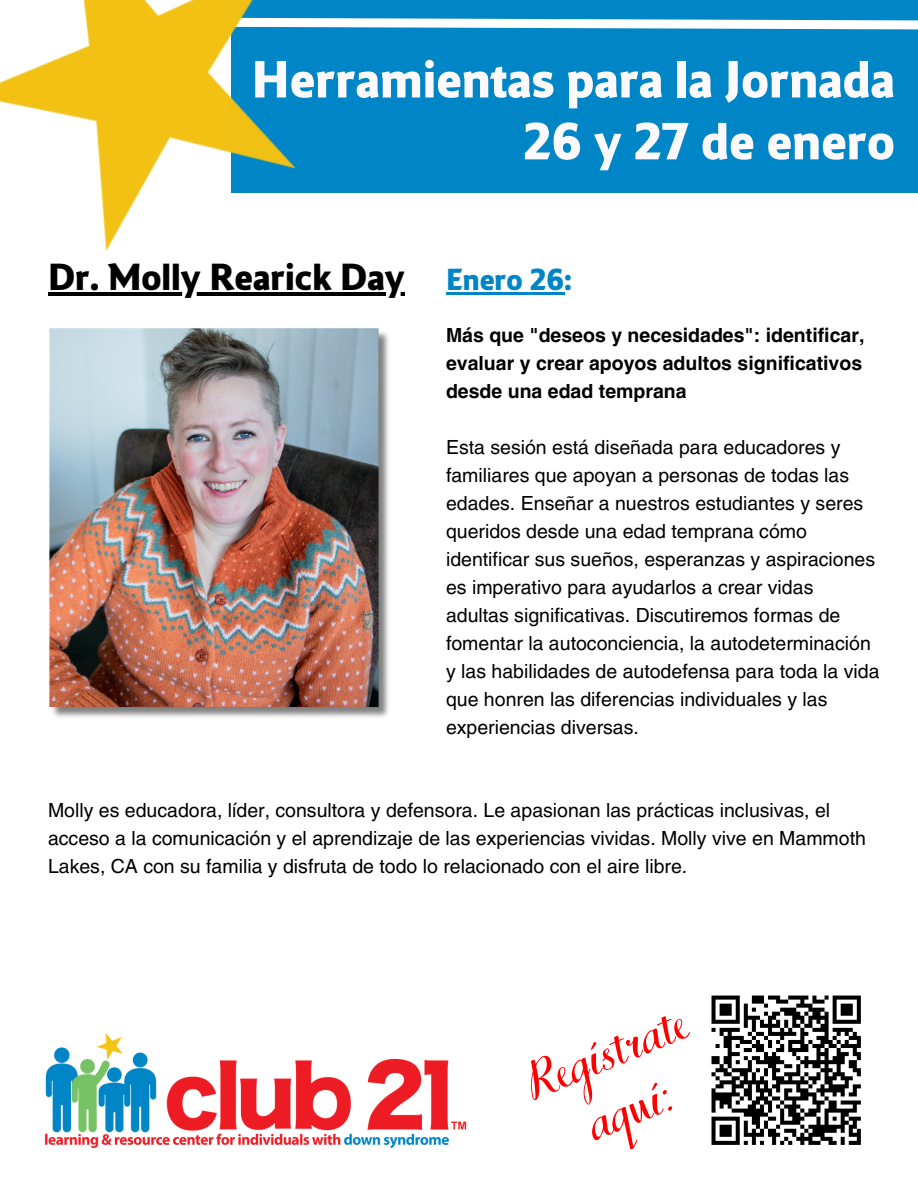
<style>
.page{position:relative;width:918px;height:1188px;background:#fff}
.page>*{position:absolute;margin:0;border:0;box-sizing:border-box;transform-origin:0 0}
.t1{font:700 54px "Maya Samuels";color:#fbf9fc}
.t2{font:54px/60.8px "Books Script";color:#f00;text-align:center}
.t3{font:700 39px "Maya Samuels";color:#000}
.t4{font:700 31.5px "Maya Samuels";color:#0085c6}
.t5{font:19.5px/28px "Helvetica LT Pro";color:#000}
.t6{font:700 19.5px/28px "Helvetica LT Pro";color:#000;text-align:justify}
</style>
<div class="page">
<div style="left:231px;top:0;width:687px;height:192px;background:#0085c6"></div>
<img style="left:45px;top:1033px;width:422px;height:116px">
<svg style="left:711px;top:995px;width:150px;height:150px"></svg>
<svg style="left:351px;top:18px;width:567px;height:12px"></svg>
<img style="left:0;top:0;width:351px;height:293px">
<img style="left:49px;top:328px;width:340px;height:389px">
<hr style="left:48px;top:293px;width:357px;height:3px;background:#000">
<hr style="left:446px;top:292px;width:118px;height:2px;background:#0085c6">
<p class="t1" style="left:252px;top:57px;width:645px">Herramientas para la Jornada</p>
<p class="t1" style="left:523px;top:119px;width:374px">26 y 27 de enero</p>
<p class="t3" style="left:48px;top:261px;width:358px">Dr. Molly Rearick Day</p>
<p class="t4" style="left:446px;top:266px;width:128px">Enero 26:</p>
<p class="t6" style="left:446px;top:323px;width:420px">Más que "deseos y necesidades": identificar, evaluar y crear apoyos adultos significativos desde una edad temprana</p>
<p class="t5" style="left:446px;top:435px;width:435px">Esta sesión está diseñada para educadores y familiares que apoyan a personas de todas las edades. Enseñar a nuestros estudiantes y seres queridos desde una edad temprana cómo identificar sus sueños, esperanzas y aspiraciones es imperativo para ayudarlos a crear vidas adultas significativas. Discutiremos formas de fomentar la autoconciencia, la autodeterminación y las habilidades de autodefensa para toda la vida que honren las diferencias individuales y las experiencias diversas.</p>
<p class="t5" style="left:48px;top:798px;width:819px">Molly es educadora, líder, consultora y defensora. Le apasionan las prácticas inclusivas, el acceso a la comunicación y el aprendizaje de las experiencias vividas. Molly vive en Mammoth<br>Lakes, CA con su familia y disfruta de todo lo relacionado con el aire libre.</p>
<p class="t2" style="left:516px;top:1054px;width:171px;rotate:-22deg">Regístrate aquí:</p>
</div>
